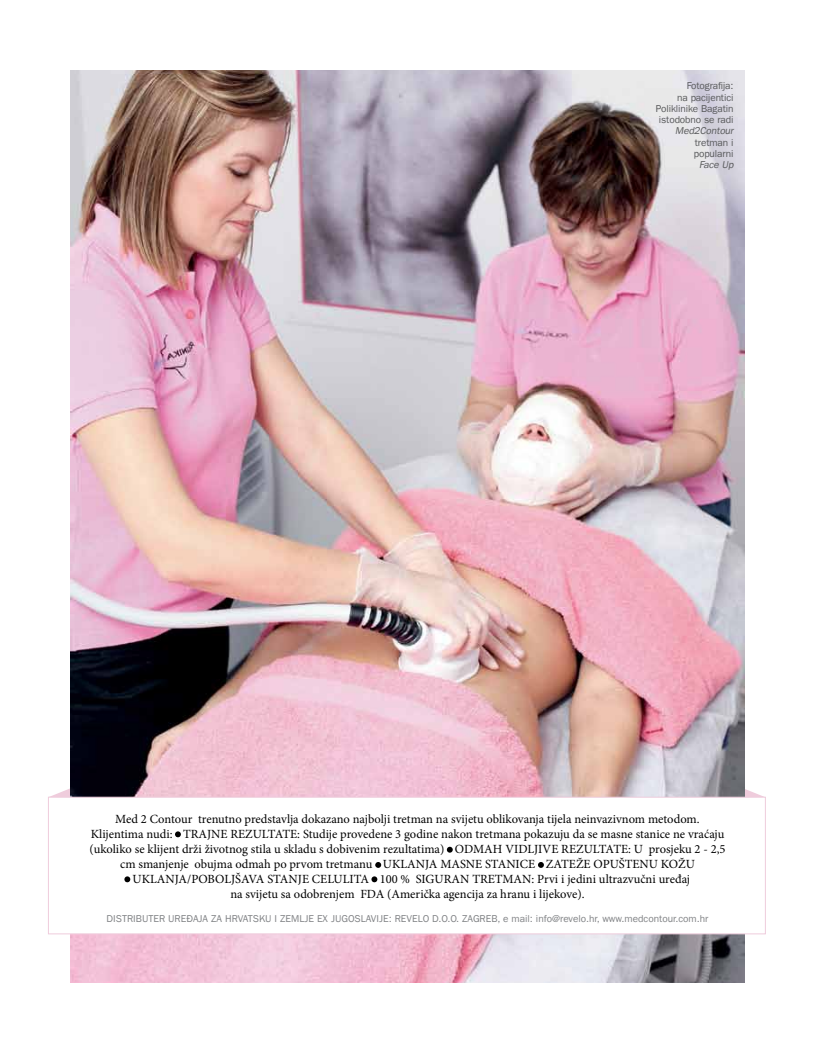
<style>
.page{position:relative;width:815px;height:1053px;background:#fff}
.page>*{position:absolute;margin:0;border:0;box-sizing:border-box;transform-origin:0 0}
.t1{font:12.5px/15px "Minion Pro";color:#000;text-align:center}
.t2{font:10px "ITC Franklin Gothic Std Book CE";color:#808285}
.t3{font:10px/11.2px "ITC Franklin Gothic Std Book CE";letter-spacing:-.01em;color:#58595b;text-align:right}
.t4{font:italic 10px "ITC Franklin Gothic Std Book CE";color:#58595b}
</style>
<div class="page">
<svg style="left:48px;top:787px;width:23px;height:10px"></svg>
<svg style="left:744px;top:787px;width:21px;height:10px"></svg>
<img style="left:71px;top:70px;width:673px;height:911px">
<div style="left:48px;top:797px;width:718px;height:137px;background:#fff;border:1px solid #efccdc"></div>
<svg style="left:175px;top:831px;width:6px;height:6px"></svg>
<svg style="left:124px;top:876px;width:6px;height:6px"></svg>
<svg style="left:371px;top:876px;width:6px;height:6px"></svg>
<svg style="left:375px;top:862px;width:6px;height:5px"></svg>
<svg style="left:447px;top:846px;width:6px;height:6px"></svg>
<svg style="left:538px;top:862px;width:6px;height:5px"></svg>
<p class="t3" style="left:656px;top:80px;width:79px">Fotografija:<br>na pacijentici<br>Poliklinike Bagatin istodobno se radi</p>
<p class="t4" style="left:675px;top:125px;width:62px">Med2Contour</p>
<p class="t3" style="left:694px;top:137px;width:41px;text-align:left">tretman i popularni</p>
<p class="t4" style="left:699px;top:159px;width:38px">Face Up</p>
<p class="t1" style="left:89px;top:811px;width:638px">Med 2 Contour trenutno predstavlja dokazano najbolji tretman na svijetu oblikovanja tijela neinvazivnom metodom.<br>Klijentima nudi: • TRAJNE REZULTATE: Studije provedene 3 godine nakon tretmana pokazuju da se masne stanice ne vraćaju (ukoliko se klijent drži životnog stila u skladu s dobivenim rezultatima) • ODMAH VIDLJIVE REZULTATE: U prosjeku 2 - 2,5 cm smanjenje obujma odmah po prvom tretmanu • UKLANJA MASNE STANICE • ZATEŽE OPUŠTENU KOŽU</p>
<p class="t1" style="left:125px;top:871px;width:567px">• UKLANJA/POBOLJŠAVA STANJE CELULITA • 100 % SIGURAN TRETMAN: Prvi i jedini ultrazvučni uređaj na svijetu sa odobrenjem FDA (Američka agencija za hranu i lijekove).</p>
<p class="t2" style="left:107px;top:912px;width:603px">DISTRIBUTER UREĐAJA ZA HRVATSKU I ZEMLJE EX JUGOSLAVIJE: REVELO D.O.O. ZAGREB, e mail: info@revelo.hr, www.medcontour.com.hr</p>
</div>
